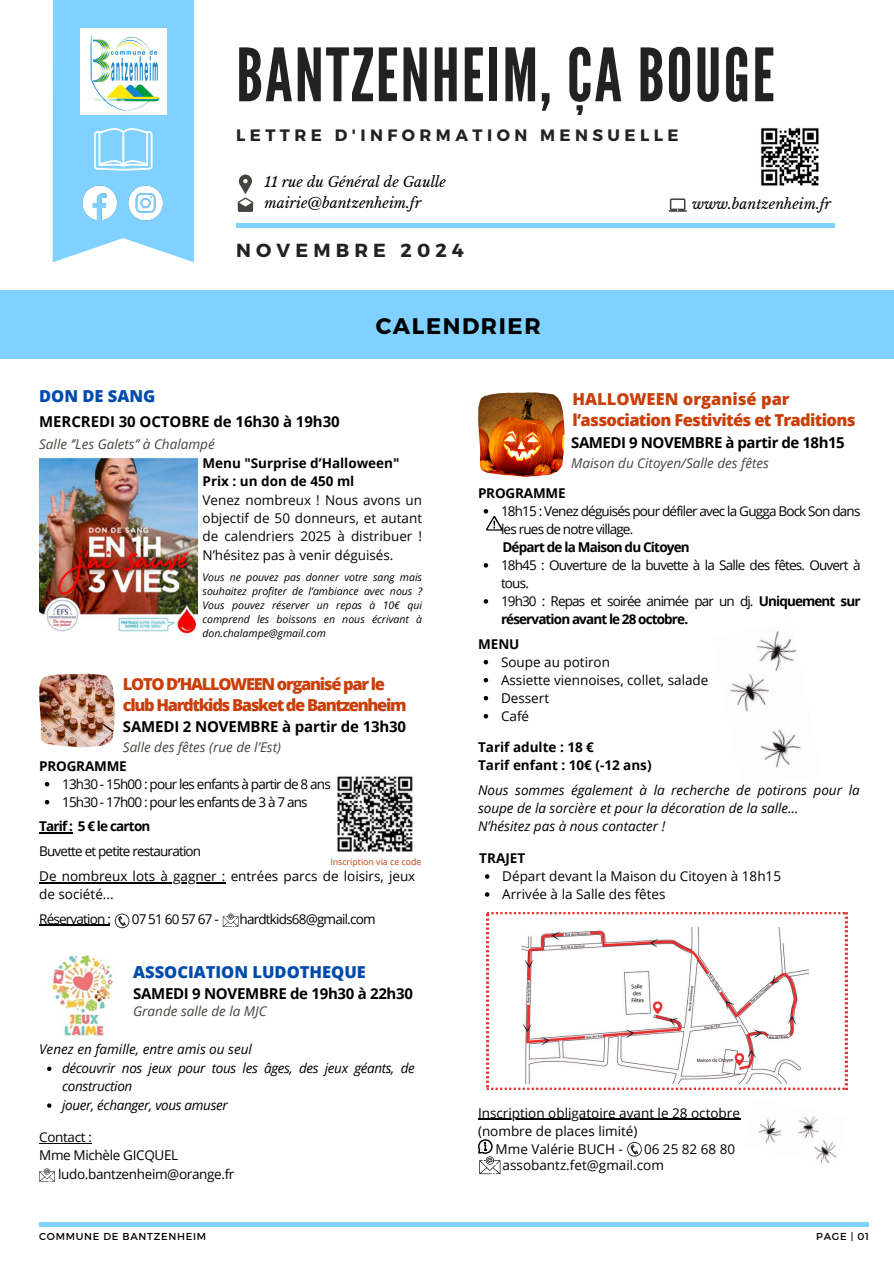
<style>
.page{position:relative;width:894px;height:1264px;background:#fff}
.page>*{position:absolute;margin:0;border:0;box-sizing:border-box;transform-origin:0 0}
.t1{font:73.2px "League Gothic";letter-spacing:.03em;color:#222}
.t2{font:700 22.5px "Montserrat";letter-spacing:.07em;color:#000}
.t3{font:700 18.9px "Montserrat";letter-spacing:.27em;color:#222}
.t4{font:800 16.5px/21.3px "Open Sans";letter-spacing:-.08em;color:#c93e09}
.t5{font:800 16.5px/21.3px "Open Sans";letter-spacing:-.04em;color:#c93e09}
.t6{font:800 16.5px "Open Sans";color:#004aad}
.t7{font:700 16.5px "Montserrat";letter-spacing:.27em;color:#222}
.t8{font:700 15px "Open Sans";letter-spacing:-.01em;color:#000}
.t9{font:700 15px "Open Sans";letter-spacing:-.03em;color:#000}
.t10{font:italic 14.1px "Libre Baskerville";color:#000}
.t11{font:13.5px/18px "Open Sans";letter-spacing:-.06em;color:#000}
.t12{font:13.5px/18px "Open Sans";color:#000}
.t13{font:italic 13.5px/18px "Open Sans";color:#000}
.t14{font:13.5px/18.5px "Open Sans";color:#030303;text-align:justify}
.t15{font:700 13.5px/18px "Open Sans";color:#000}
.t16{font:italic 13.5px "Open Sans";color:#444440}
.t17{font:italic 13.5px/18.5px "Open Sans";letter-spacing:-.025em;color:#000}
.t18{font:13.5px "Open Sans";letter-spacing:-.025em;color:#000}
.t19{font:700 13.5px "Open Sans";letter-spacing:-.06em;color:#000}
.t20{font:italic 10.5px/14px "Open Sans";color:#000;text-align:justify}
.t21{font:10.05px "Montserrat";letter-spacing:.07em;color:#000}
.t22{font:8.85px "Open Sans";color:#c93e09}
.s1{font-weight:700}
</style>
<div class="page">
<hr style="left:236px;top:224px;width:598px;height:3px;background:#80d1ff">
<img style="left:760px;top:127px;width:59px;height:59px">
<svg style="left:668px;top:198px;width:19px;height:14px"></svg>
<svg style="left:238px;top:174px;width:15px;height:38px"></svg>
<svg style="left:53px;top:0;width:141px;height:262px"></svg>
<hr style="left:39px;top:1222px;width:829px;height:3px;background:#80d1ff">
<div style="left:0;top:291px;width:893px;height:68px;background:#80d1ff"></div>
<img style="left:39px;top:457px;width:159px;height:180px">
<img style="left:39px;top:673px;width:76px;height:74px">
<svg style="left:45px;top:782px;width:4px;height:4px"></svg>
<svg style="left:45px;top:800px;width:4px;height:4px"></svg>
<hr style="left:39px;top:832px;width:33px;height:1px;background:#000">
<hr style="left:39px;top:882px;width:186px;height:1px;background:#000">
<hr style="left:39px;top:924px;width:71px;height:2px;background:#000">
<svg style="left:223px;top:913px;width:15px;height:13px"></svg>
<svg style="left:115px;top:913px;width:14px;height:15px"></svg>
<img style="left:337px;top:776px;width:76px;height:76px">
<svg style="left:485px;top:874px;width:4px;height:4px"></svg>
<svg style="left:485px;top:892px;width:4px;height:4px"></svg>
<img style="left:478px;top:392px;width:86px;height:84px">
<img style="left:729px;top:631px;width:73px;height:137px">
<svg style="left:483px;top:563px;width:5px;height:4px"></svg>
<svg style="left:483px;top:599px;width:5px;height:4px"></svg>
<svg style="left:483px;top:660px;width:5px;height:4px"></svg>
<svg style="left:483px;top:678px;width:5px;height:4px"></svg>
<svg style="left:483px;top:696px;width:5px;height:4px"></svg>
<svg style="left:483px;top:714px;width:5px;height:4px"></svg>
<hr style="left:478px;top:1118px;width:262px;height:1px;background:#000">
<svg style="left:478px;top:1139px;width:22px;height:35px"></svg>
<svg style="left:627px;top:1142px;width:14px;height:14px"></svg>
<img style="left:758px;top:1116px;width:79px;height:47px">
<svg style="left:486px;top:912px;width:360px;height:177px"></svg>
<img style="left:518px;top:927px;width:290px;height:156px">
<svg style="left:483px;top:509px;width:19px;height:21px"></svg>
<img style="left:51px;top:955px;width:62px;height:82px">
<svg style="left:47px;top:1066px;width:4px;height:4px"></svg>
<svg style="left:47px;top:1103px;width:4px;height:4px"></svg>
<hr style="left:39px;top:1142px;width:53px;height:1px;background:#000">
<svg style="left:39px;top:1168px;width:16px;height:13px"></svg>
<p class="t1" style="left:236px;top:33px;width:540px">BANTZENHEIM, ÇA BOUGE</p>
<h4 class="t7" style="left:236px;top:125px;width:443px">LETTRE D'INFORMATION MENSUELLE</h4>
<p class="t10" style="left:264px;top:173px;width:183px">11 rue du Général de Gaulle</p>
<p class="t10" style="left:264px;top:195px;width:158px">mairie@bantzenheim.fr</p>
<p class="t10" style="left:692px;top:196px;width:140px">www.bantzenheim.fr</p>
<h1 class="t3" style="left:236px;top:238px;width:229px">NOVEMBRE 2024</h1>
<p class="t2" style="left:375px;top:311px;width:166px">CALENDRIER</p>
<p class="t6" style="left:39px;top:384px;width:118px">DON DE SANG</p>
<p class="t16" style="left:39px;top:435px;width:177px">Salle ‘’Les Galets’’ à Chalampé</p>
<h3 class="t8" style="left:39px;top:410px;width:302px">MERCREDI 30 OCTOBRE de 16h30 à 19h30</h3>
<h2 class="t15" style="left:202px;top:453px;width:198px">Menu "Surprise d’Halloween"</h2>
<h4 class="t15" style="left:202px;top:472px;width:153px">Prix : un don de 450 ml</h4>
<h5 class="t14" style="left:202px;top:490px;width:221px">Venez nombreux ! Nous avons un objectif de 50 donneurs, et autant de calendriers 2025 à distribuer !<br>N’hésitez pas à venir déguisés.</h5>
<p class="t20" style="left:202px;top:569px;width:221px">Vous ne pouvez pas donner votre sang mais souhaitez profiter de l’ambiance avec nous ?<br>Vous pouvez réserver un repas à 10€ qui comprend les boissons en nous écrivant à don.chalampe@gmail.com</p>
<p class="t4" style="left:123px;top:673px;width:285px">LOTO D’HALLOWEEN organisé par le club Hardtkids Basket de Bantzenheim</p>
<h6 class="t16" style="left:123px;top:738px;width:159px">Salle des fêtes (rue de l’Est)</h6>
<p class="t8" style="left:123px;top:716px;width:285px">SAMEDI 2 NOVEMBRE à partir de 13h30</p>
<p class="t15" style="left:39px;top:756px;width:89px">PROGRAMME</p>
<p class="t11" style="left:62px;top:774px;width:270px">13h30 - 15h00 : pour les enfants à partir de 8 ans</p>
<p class="t11" style="left:62px;top:792px;width:247px">15h30 - 17h00 : pour les enfants de 3 à 7 ans</p>
<p class="t19" style="left:39px;top:817px;width:113px">Tarif : 5 € le carton</p>
<p class="t11" style="left:39px;top:842px;width:163px">Buvette et petite restauration</p>
<h5 class="t12" style="left:39px;top:866px;width:377px">De nombreux lots à gagner : entrées parcs de loisirs, jeux de société...</h5>
<h5 class="t11" style="left:39px;top:909px;width:73px">Réservation :</h5>
<h5 class="t11" style="left:132px;top:909px;width:88px">0751605767-</h5>
<h5 class="t11" style="left:239px;top:909px;width:137px">hardtkids68@gmail.com</h5>
<p class="t22" style="left:330px;top:855px;width:93px">Inscription via ce code</p>
<p class="t6" style="left:133px;top:960px;width:234px">ASSOCIATION LUDOTHEQUE</p>
<p class="t16" style="left:133px;top:1001px;width:135px">Grande salle de la MJC</p>
<p class="t8" style="left:133px;top:982px;width:281px">SAMEDI 9 NOVEMBRE de 19h30 à 22h30</p>
<h5 class="t13" style="left:39px;top:1040px;width:214px">Venez en famille, entre amis ou seul</h5>
<h5 class="t17" style="left:62px;top:1058px;width:354px">découvrir nos jeux pour tous les âges, des jeux géants, de construction</h5>
<p class="t17" style="left:62px;top:1095px;width:167px">jouer, échanger, vous amuser</p>
<p class="t18" style="left:39px;top:1127px;width:54px">Contact :</p>
<h6 class="t18" style="left:39px;top:1145px;width:140px">Mme Michèle GICQUEL</h6>
<p class="t18" style="left:58px;top:1164px;width:178px">ludo.bantzenheim@orange.fr</p>
<p class="t5" style="left:572px;top:388px;width:284px">HALLOWEEN organisé par l’association Festivités et Traditions</p>
<p class="t16" style="left:571px;top:454px;width:199px">Maison du Citoyen/Salle des fêtes</p>
<h4 class="t9" style="left:571px;top:432px;width:275px">SAMEDI 9 NOVEMBRE à partir de 18h15</h4>
<p class="t15" style="left:478px;top:483px;width:89px">PROGRAMME</p>
<p class="t11" style="left:501px;top:501px;width:361px">18h15 : Venez déguisés pour défiler avec la Gugga Bock Son dans les rues de notre village.</p>
<p class="t19" style="left:502px;top:537px;width:189px">Départ de la Maison du Citoyen</p>
<p class="t11" style="left:501px;top:555px;width:361px">18h45 : Ouverture de la buvette à la Salle des fêtes. Ouvert à tous.<br>19h30 : Repas et soirée animée par un dj. <span class="s1">Uniquement sur réservation avant le 28 octobre.</span></p>
<p class="t15" style="left:478px;top:634px;width:43px">MENU</p>
<p class="t12" style="left:501px;top:652px;width:209px">Soupe au potiron<br>Assiette viennoises, collet, salade<br>Dessert<br>Café</p>
<p class="t15" style="left:478px;top:738px;width:175px">Tarif adulte : 18 €<br>Tarif enfant : 10€ (-12 ans)</p>
<p class="t13" style="left:478px;top:780px;width:383px">Nous sommes également à la recherche de potirons pour la soupe de la sorcière et pour la décoration de la salle…<br>N’hésitez pas à nous contacter !</p>
<p class="t15" style="left:479px;top:848px;width:47px">TRAJET</p>
<p class="t12" style="left:502px;top:866px;width:280px">Départ devant la Maison du Citoyen à 18h15</p>
<p class="t12" style="left:502px;top:884px;width:165px">Arrivée à la Salle des fêtes</p>
<p class="t12" style="left:478px;top:1103px;width:263px">Inscription obligatoire avant le 28 octobre</p>
<p class="t12" style="left:478px;top:1121px;width:161px">(nombre de places limité)</p>
<p class="t12" style="left:495px;top:1139px;width:129px">Mme Valérie BUCH -</p>
<p class="t18" style="left:644px;top:1139px;width:93px">06 25 82 68 80</p>
<p class="t12" style="left:502px;top:1156px;width:163px">assobantz.fet@gmail.com</p>
<p class="t21" style="left:39px;top:1229px;width:168px">COMMUNE DE BANTZENHEIM</p>
<p class="t21" style="left:816px;top:1229px;width:54px">PAGE | 01</p>
</div>
